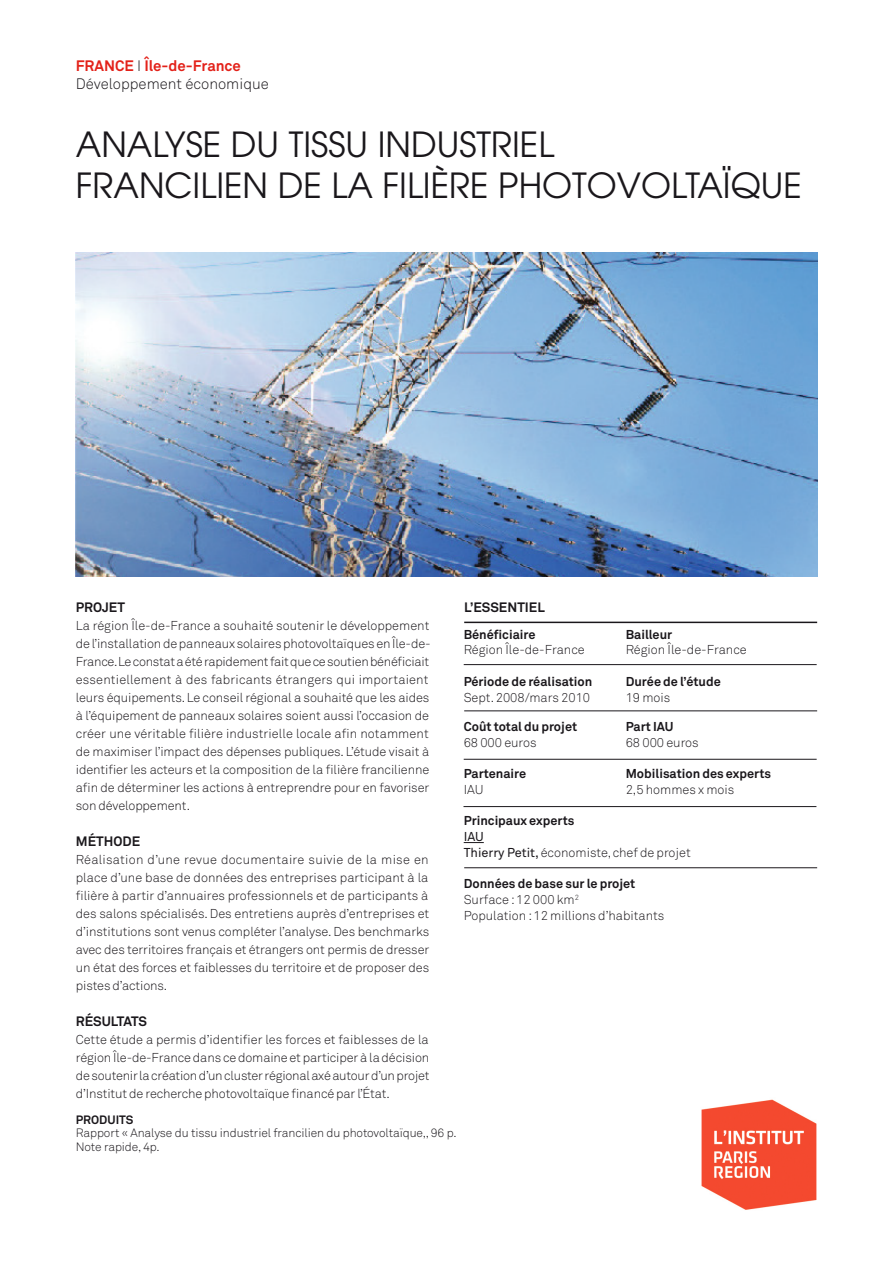
<style>
.page{position:relative;width:893px;height:1263px;background:#fff}
.page>*{position:absolute;margin:0;border:0;box-sizing:border-box;transform-origin:0 0}
.t1{font:34.5px/41.4px "Avant Garde";color:#1a171b}
.t2{font:300 15px/18px "Akkurat";color:#1a171b}
.t3{font:700 13.5px "Akkurat";color:#1a171b}
.t4{font:300 12.75px/18px "Akkurat";letter-spacing:-.005em;color:#1a171b}
.t5{font:700 12.75px "Akkurat";color:#1a171b}
.t6{font:300 12px/13.5px "Akkurat";letter-spacing:-.01em;color:#1a171b}
.t7{font:700 12px "Akkurat";color:#1a171b}
.s1{font-weight:700;color:#e32119}
.s2{font-weight:400}
.s3{font-weight:700}
</style>
<div class="page">
<svg style="left:464px;top:842px;width:20px;height:1px"></svg>
<img style="left:76px;top:252px;width:741px;height:324px">
<hr style="left:464px;top:622px;width:353px;height:1px;background:#1a171b">
<hr style="left:464px;top:759px;width:353px;height:1px;background:#1a171b">
<hr style="left:464px;top:664px;width:353px;height:1px;background:#1a171b">
<hr style="left:464px;top:711px;width:353px;height:1px;background:#1a171b">
<hr style="left:463px;top:806px;width:353px;height:1px;background:#1a171b">
<hr style="left:464px;top:867px;width:353px;height:1px;background:#1a171b">
<img style="left:701px;top:1099px;width:116px;height:111px">
<p class="t2" style="left:76px;top:57px;width:195px"><span class="s1">FRANCE</span> I <span class="s1">Île-de-France<br></span>Développement économique</p>
<h1 class="t1" style="left:76px;top:123px;width:728px">ANALYSE DU TISSU INDUSTRIEL<br>FRANCILIEN DE LA FILIÈRE PHOTOVOLTAÏQUE</h1>
<p class="t3" style="left:76px;top:599px;width:51px">PROJET</p>
<p class="t4" style="left:76px;top:617px;width:356px">La région Île-de-France a souhaité soutenir le développement del’installationdepanneaux solairesphotovoltaïquesenÎle-de-France.Leconstataétérapidementfaitquecesoutienbénéficiait essentiellement à des fabricants étrangers qui importaient leurs équipements.Le conseil régional a souhaité que les aides à l’équipement de panneaux solaires soient aussi l’occasion de créer une véritable filière industrielle locale afin notamment de maximiser l’impact des dépenses publiques. L’étude visait à identifier les acteurs et la composition de la filière francilienne afin de déterminer les actions à entreprendre pour en favoriser son développement.</p>
<p class="t3" style="left:76px;top:833px;width:66px">MÉTHODE</p>
<p class="t4" style="left:76px;top:851px;width:355px;text-align:justify">Réalisation d’une revue documentaire suivie de la mise en place d’une base de données des entreprises participant à la filière à partir d’annuaires professionnels et de participants à des salons spécialisés. Des entretiens auprès d’entreprises et d’institutions sont venus compléter l’analyse. Des benchmarks avec des territoires français et étrangers ont permis de dresser un état des forces et faiblesses du territoire et de proposer des pistes d’actions.</p>
<p class="t3" style="left:76px;top:1013px;width:73px">RÉSULTATS</p>
<p class="t4" style="left:76px;top:1031px;width:355px;text-align:justify">Cette étude a permis d’identifier les forces et faiblesses de la régionÎle-de-Francedans cedomaine etparticiper à ladécision desoutenirlacréationd’unclusterrégionalaxéautourd’unprojet d’Institut de recherche photovoltaïque financé par l’État.</p>
<p class="t7" style="left:76px;top:1112px;width:59px">PRODUITS</p>
<p class="t6" style="left:76px;top:1126px;width:382px">Rapport « Analyse du tissu industriel francilien du photovoltaïque,, 96 p.<br>Note rapide, 4p.</p>
<p class="t3" style="left:464px;top:599px;width:82px">L’ESSENTIEL</p>
<p class="t5" style="left:464px;top:626px;width:73px">Bénéficiaire</p>
<p class="t5" style="left:626px;top:626px;width:48px">Bailleur</p>
<p class="t4" style="left:464px;top:641px;width:122px">Région Île-de-France</p>
<p class="t4" style="left:626px;top:641px;width:123px">Région Île-de-France</p>
<p class="t5" style="left:464px;top:673px;width:130px">Période de réalisation</p>
<p class="t5" style="left:626px;top:673px;width:97px">Durée de l’étude</p>
<p class="t4" style="left:464px;top:688px;width:128px">Sept.2008/mars 2010</p>
<p class="t4" style="left:626px;top:688px;width:46px">19 mois</p>
<p class="t5" style="left:464px;top:718px;width:115px">Coût total du projet</p>
<p class="t5" style="left:626px;top:718px;width:49px">Part IAU</p>
<p class="t4" style="left:464px;top:733px;width:75px">68 000 euros</p>
<p class="t4" style="left:626px;top:733px;width:75px">68 000 euros</p>
<p class="t5" style="left:464px;top:765px;width:64px">Partenaire</p>
<p class="t5" style="left:626px;top:765px;width:147px">Mobilisation des experts</p>
<p class="t4" style="left:464px;top:781px;width:21px">IAU</p>
<p class="t4" style="left:626px;top:781px;width:110px">2,5 hommes x mois</p>
<p class="t5" style="left:464px;top:813px;width:112px">Principaux experts</p>
<p class="t4" style="left:464px;top:829px;width:229px;line-height:15.8px"><span class="s2">IAU<br>Thierry Petit,</span>économiste,chef de projet</p>
<p class="t4" style="left:464px;top:876px;width:202px;line-height:15.8px"><span class="s3">Données de base sur le projet<br></span>Surface :12 000 km<sup>2<br></sup>Population :12 millions d’habitants</p>
</div>
